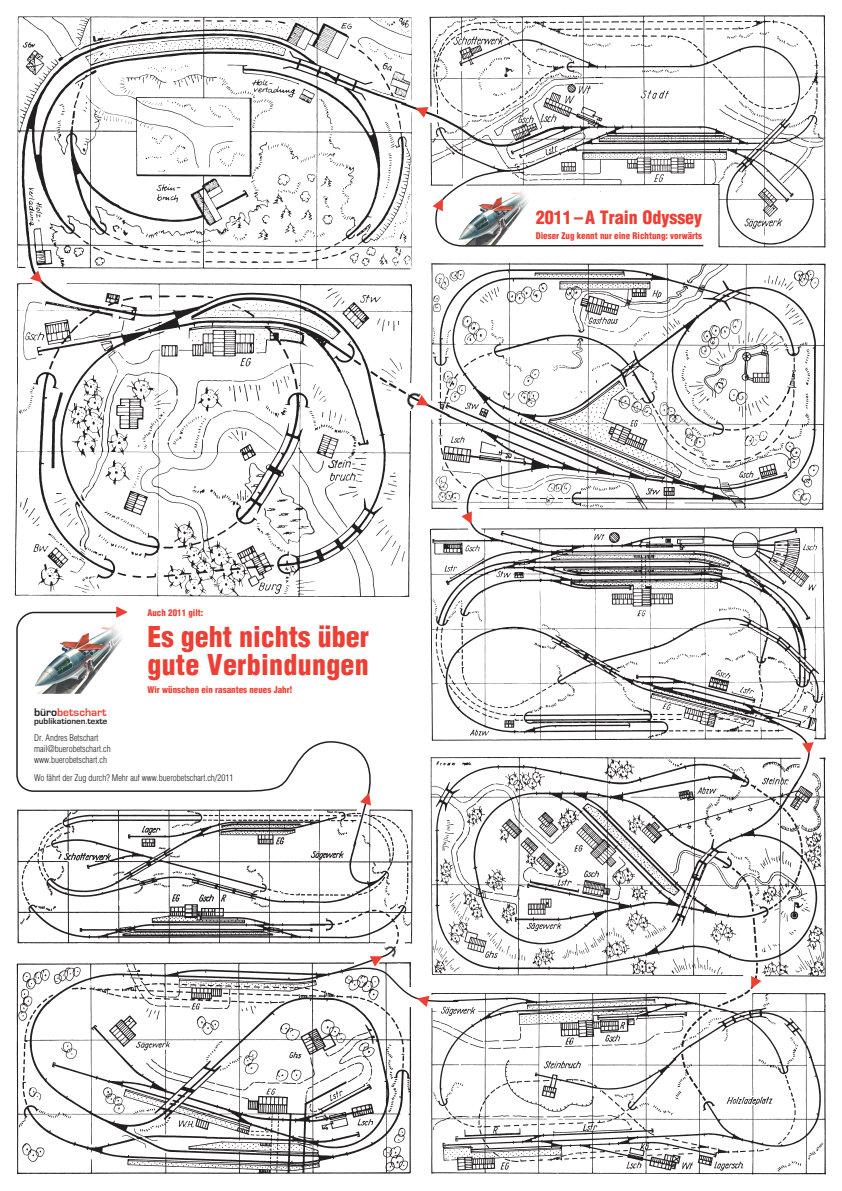
<style>
.page{position:relative;width:842px;height:1191px;background:#fff}
.page>*{position:absolute;margin:0;border:0;box-sizing:border-box;transform-origin:0 0}
.t1{font:900 condensed 28px/28px "Helvetica";letter-spacing:.01em;color:#ee3f34}
.t2{font:900 condensed 18px "Helvetica";color:#ee3f34}
.t3{font:700 11.6px "Eurostile";color:#ee3f34}
.t4{font:300 condensed 9px/11px "Helvetica";color:#231f20}
.t5{font:900 condensed 9px "Helvetica";color:#ee3f34}
.t6{font:700 9px "Eurostile";color:#231f20}
.s1{color:#231f20}
.s2{color:#ee3f34}
</style>
<div class="page">
<img style="left:431px;top:263px;width:395px;height:247px">
<img style="left:431px;top:992px;width:395px;height:183px">
<img style="left:17px;top:16px;width:395px;height:254px">
<img style="left:14px;top:283px;width:399px;height:314px">
<img style="left:16px;top:962px;width:396px;height:213px">
<img style="left:429px;top:15px;width:397px;height:233px">
<img style="left:430px;top:757px;width:396px;height:220px">
<img style="left:429px;top:526px;width:397px;height:215px">
<img style="left:17px;top:809px;width:396px;height:135px">
<svg style="left:16px;top:611px;width:360px;height:237px"></svg>
<svg style="left:433px;top:169px;width:272px;height:78px"></svg>
<svg style="left:399px;top:101px;width:170px;height:48px"></svg>
<svg style="left:27px;top:252px;width:75px;height:58px"></svg>
<svg style="left:282px;top:322px;width:169px;height:96px"></svg>
<svg style="left:461px;top:465px;width:105px;height:76px"></svg>
<svg style="left:771px;top:719px;width:44px;height:69px"></svg>
<svg style="left:680px;top:855px;width:81px;height:247px"></svg>
<svg style="left:308px;top:904px;width:152px;height:103px"></svg>
<svg style="left:360px;top:793px;width:11px;height:12px"></svg>
<svg style="left:116px;top:606px;width:12px;height:12px"></svg>
<img style="left:34px;top:623px;width:88px;height:70px">
<p class="t3" style="left:34px;top:706px;width:74px"><span class="s1">büro</span>betschart</p>
<p class="t6" style="left:34px;top:716px;width:75px">publikationen<span class="s2">.</span>texte</p>
<p class="t4" style="left:34px;top:732px;width:78px">Dr. Andres Betschart mail@buerobetschart.ch www.buerobetschart.ch</p>
<p class="t5" style="left:147px;top:607px;width:58px">Auch 2011 gilt:</p>
<h1 class="t1" style="left:147px;top:622px;width:223px">Es geht nichts über gute Verbindungen</h1>
<p class="t5" style="left:147px;top:684px;width:147px">Wir wünschen ein rasantes neues Jahr!</p>
<p class="t4" style="left:34px;top:772px;width:201px">Wo fährt der Zug durch? Mehr auf www.buerobetschart.ch/2011</p>
<h2 class="t2" style="left:536px;top:206px;width:168px">2011 – A Train Odyssey</h2>
<p class="t5" style="left:536px;top:230px;width:168px">Dieser Zug kennt nur eine Richtung: vorwärts</p>
</div>
